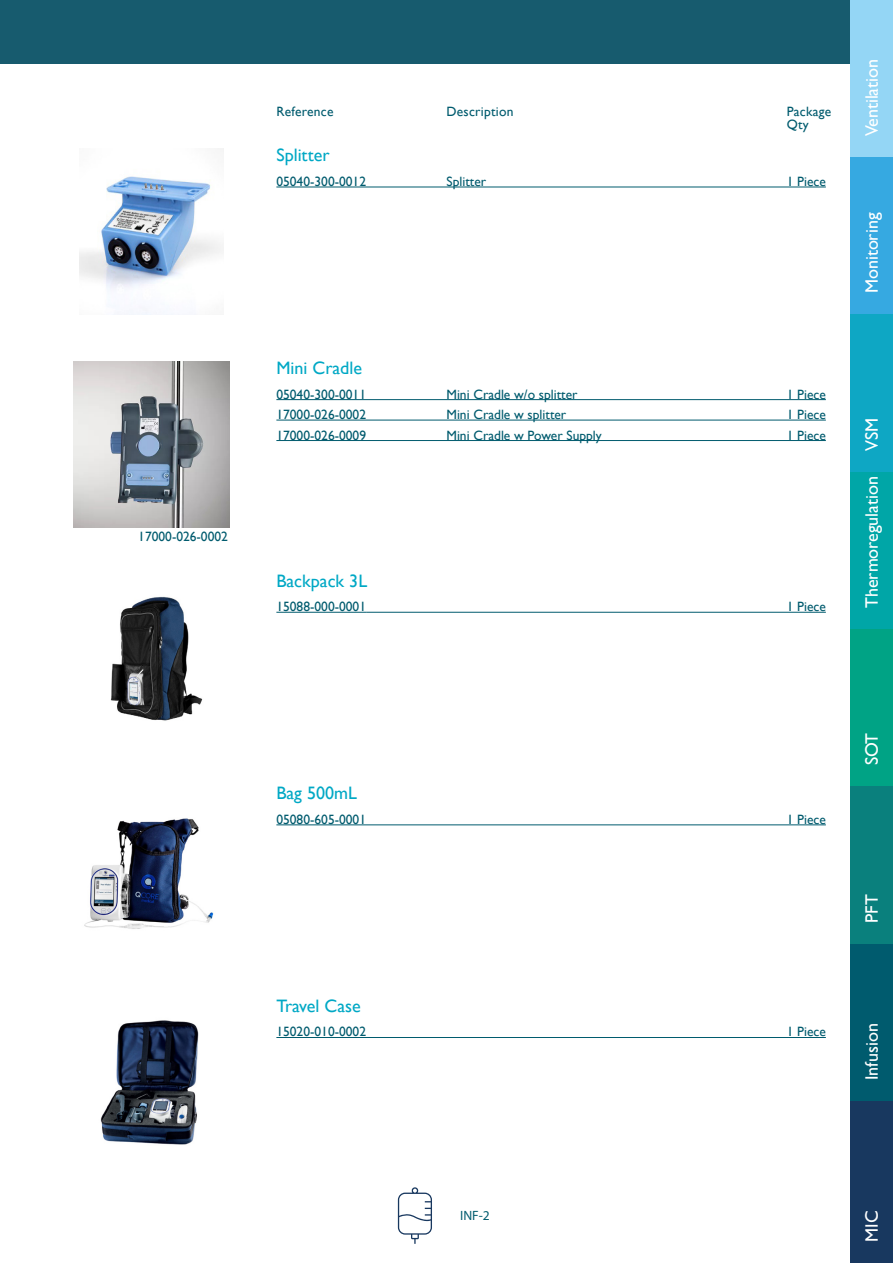
<style>
.page{position:relative;width:893px;height:1263px;background:#fff}
.page>*{position:absolute;margin:0;border:0;box-sizing:border-box;transform-origin:0 0}
.t1{font:18px "Gill Sans";color:#fff}
.Item_Heading_2{font:18px "Gill Sans";color:#00a8c5}
.Item_General{font:13.5px "Gill Sans";color:#005b6e}
.Item_General-2{font:13.5px "Gill Sans";letter-spacing:.02em;color:#005b6e}
.t2{font:13.5px "Myriad Pro";color:#005b6e}
</style>
<div class="page">
<div style="left:0;top:0;width:893px;height:64px;background:#175b6e"></div>
<svg style="left:398px;top:1187px;width:34px;height:57px"></svg>
<div style="left:850px;top:0;width:43px;height:157px;background:#94d6f5"></div>
<div style="left:850px;top:157px;width:43px;height:158px;background:#36a9e1"></div>
<div style="left:850px;top:315px;width:43px;height:157px;background:#0ea7c4"></div>
<div style="left:850px;top:472px;width:43px;height:157px;background:#00a6a7"></div>
<div style="left:850px;top:629px;width:43px;height:158px;background:#00a385"></div>
<div style="left:850px;top:787px;width:43px;height:157px;background:#0a807d"></div>
<div style="left:850px;top:944px;width:43px;height:157px;background:#005b6e"></div>
<div style="left:850px;top:1101px;width:43px;height:162px;background:#18385f"></div>
<img style="left:80px;top:149px;width:143px;height:166px">
<img style="left:73px;top:361px;width:157px;height:167px">
<hr style="left:276px;top:187px;width:550px;height:1px;background:#005b6e">
<hr style="left:276px;top:399px;width:550px;height:1px;background:#005b6e">
<hr style="left:276px;top:420px;width:550px;height:1px;background:#005b6e">
<hr style="left:276px;top:440px;width:550px;height:1px;background:#005b6e">
<img style="left:110px;top:596px;width:93px;height:125px">
<img style="left:84px;top:818px;width:130px;height:111px">
<hr style="left:276px;top:612px;width:90px;height:1px;background:#005b6e">
<hr style="left:366px;top:612px;width:460px;height:1px;background:#005b6e">
<hr style="left:276px;top:824px;width:550px;height:1px;background:#005b6e">
<img style="left:100px;top:1020px;width:99px;height:125px">
<hr style="left:276px;top:1037px;width:550px;height:1px;background:#005b6e">
<p class="Item_General" style="left:138px;top:528px;width:91px">17000-026-0002</p>
<p class="Item_General-2" style="left:276px;top:103px;width:59px">Reference</p>
<p class="Item_General-2" style="left:446px;top:103px;width:69px">Description</p>
<p class="Item_General-2" style="left:787px;top:103px;width:46px">Package</p>
<p class="Item_General" style="left:787px;top:117px;width:24px">Qty</p>
<p class="Item_Heading_2" style="left:276px;top:145px;width:55px">Splitter</p>
<p class="Item_General" style="left:276px;top:174px;width:91px">05040-300-0012</p>
<p class="Item_General" style="left:446px;top:174px;width:41px">Splitter</p>
<p class="Item_General" style="left:787px;top:174px;width:41px">1 Piece</p>
<p class="Item_Heading_2" style="left:276px;top:357px;width:87px">Mini Cradle</p>
<p class="Item_General" style="left:276px;top:386px;width:91px">05040-300-0011</p>
<p class="Item_General" style="left:446px;top:386px;width:133px">Mini Cradle w/o splitter</p>
<p class="Item_General" style="left:787px;top:386px;width:41px">1 Piece</p>
<p class="Item_General" style="left:276px;top:407px;width:91px">17000-026-0002</p>
<p class="Item_General" style="left:446px;top:407px;width:121px">Mini Cradle w splitter</p>
<p class="Item_General" style="left:787px;top:407px;width:41px">1 Piece</p>
<p class="Item_General" style="left:276px;top:427px;width:91px">17000-026-0009</p>
<p class="Item_General" style="left:446px;top:427px;width:157px">Mini Cradle w Power Supply</p>
<p class="Item_General" style="left:787px;top:427px;width:41px">1 Piece</p>
<p class="Item_Heading_2" style="left:276px;top:570px;width:92px">Backpack 3L</p>
<p class="Item_General" style="left:276px;top:599px;width:91px">15088-000-0001</p>
<p class="Item_General" style="left:787px;top:599px;width:41px">1 Piece</p>
<h1 class="t1" style="left:861px;top:136px;width:79px;rotate:-90deg">Ventilation</h1>
<h1 class="t1" style="left:861px;top:293px;width:82px;rotate:-90deg">Monitoring</h1>
<h1 class="t1" style="left:861px;top:451px;width:35px;rotate:-90deg">VSM</h1>
<h1 class="t1" style="left:861px;top:608px;width:134px;rotate:-90deg">Thermoregulation</h1>
<p class="Item_Heading_2" style="left:276px;top:783px;width:82px">Bag 500mL</p>
<p class="Item_General" style="left:276px;top:811px;width:91px">05080-605-0001</p>
<p class="Item_General" style="left:787px;top:811px;width:41px">1 Piece</p>
<p class="Item_Heading_2" style="left:276px;top:995px;width:86px">Travel Case</p>
<p class="Item_General" style="left:276px;top:1024px;width:91px">15020-010-0002</p>
<p class="Item_General" style="left:787px;top:1024px;width:41px">1 Piece</p>
<h1 class="t1" style="left:861px;top:765px;width:34px;rotate:-90deg">SOT</h1>
<h1 class="t1" style="left:861px;top:923px;width:30px;rotate:-90deg">PFT</h1>
<h1 class="t1" style="left:861px;top:1080px;width:58px;rotate:-90deg">Infusion</h1>
<p class="t2" style="left:460px;top:1207px;width:31px">INF-2</p>
<h1 class="t1" style="left:861px;top:1242px;width:33px;rotate:-90deg">MIC</h1>
</div>
